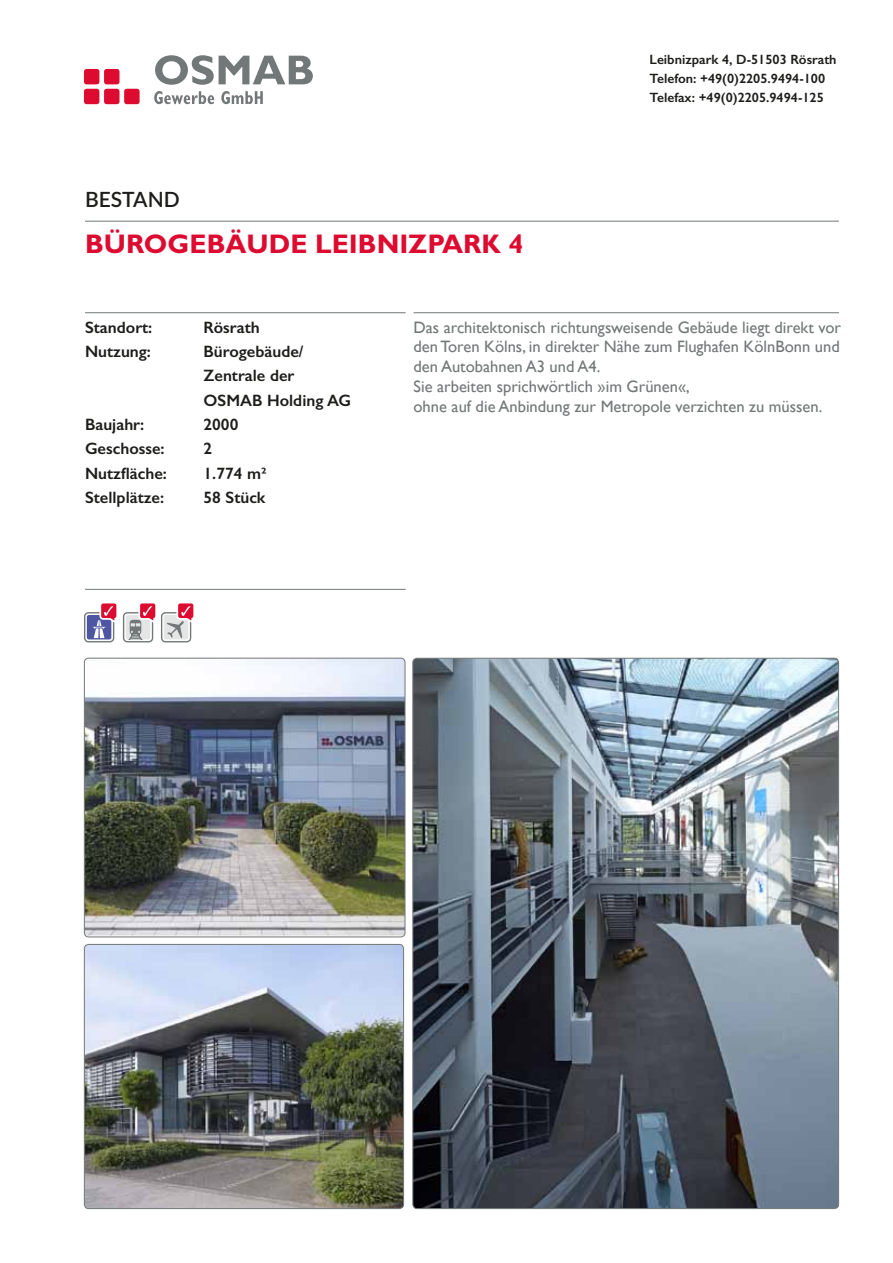
<style>
.page{position:relative;width:893px;height:1263px;background:#fff}
.page>*{position:absolute;margin:0;border:0;box-sizing:border-box;transform-origin:0 0}
.t1{font:700 27px "Gill Sans";color:#dd0b2f}
.t2{font:600 21px "Lato";color:#1d1d1b}
.t3{font:16.5px/19.8px "Gill Sans";color:#727777}
.t4{font:600 16.5px/24.3px "Gill Sans";color:#1d1d1b}
.t5{font:600 13.5px/19.2px "Gill Sans";color:#1d1d1b}
</style>
<div class="page">
<hr style="left:85px;top:312px;width:321px;height:1px;background:#727777">
<hr style="left:85px;top:589px;width:321px;height:1px;background:#727777">
<hr style="left:85px;top:221px;width:754px;height:1px;background:#727777">
<hr style="left:414px;top:312px;width:425px;height:1px;background:#727777">
<svg style="left:84px;top:603px;width:110px;height:39px"></svg>
<img style="left:414px;top:658px;width:425px;height:550px">
<img style="left:84px;top:658px;width:321px;height:277px">
<div style="left:84px;top:658px;width:321px;height:279px;border:1px solid #727777;border-radius:4px"></div>
<img style="left:84px;top:945px;width:320px;height:263px">
<div style="left:84px;top:944px;width:320px;height:265px;border:1px solid #727777;border-radius:4px"></div>
<div style="left:84px;top:69px;width:15px;height:15px;background:#dd0b2f;border-radius:3px"></div>
<div style="left:104px;top:69px;width:15px;height:15px;background:#dd0b2f;border-radius:3px"></div>
<div style="left:84px;top:89px;width:15px;height:15px;background:#dd0b2f;border-radius:3px"></div>
<div style="left:104px;top:89px;width:15px;height:15px;background:#dd0b2f;border-radius:3px"></div>
<div style="left:124px;top:89px;width:16px;height:15px;background:#dd0b2f;border-radius:3px"></div>
<svg style="left:154px;top:91px;width:60px;height:13px"></svg>
<svg style="left:221px;top:91px;width:42px;height:13px"></svg>
<svg style="left:155px;top:55px;width:158px;height:30px"></svg>
<p class="t2" style="left:85px;top:184px;width:96px">BESTAND</p>
<h1 class="t1" style="left:85px;top:228px;width:440px">BÜROGEBÄUDE LEIBNIZPARK 4</h1>
<p class="t5" style="left:649px;top:50px;width:189px">Leibnizpark 4, D-51503 Rösrath<br>Telefon: +49(0)2205.9494-100<br>Telefax: +49(0)2205.9494-125</p>
<p class="t4" style="left:85px;top:315px;width:69px">Standort:</p>
<p class="t4" style="left:204px;top:315px;width:58px">Rösrath</p>
<p class="t4" style="left:85px;top:339px;width:67px">Nutzung:</p>
<p class="t4" style="left:204px;top:339px;width:149px">Bürogebäude/<br>Zentrale der<br>OSMAB Holding AG</p>
<p class="t4" style="left:85px;top:412px;width:61px">Baujahr:</p>
<p class="t4" style="left:204px;top:412px;width:36px">2000</p>
<p class="t4" style="left:85px;top:436px;width:81px">Geschosse:</p>
<p class="t4" style="left:204px;top:436px;width:10px">2</p>
<p class="t4" style="left:85px;top:461px;width:83px">Nutzfläche:</p>
<p class="t4" style="left:204px;top:461px;width:64px">1.774 m²</p>
<p class="t4" style="left:85px;top:485px;width:81px">Stellplätze:</p>
<p class="t4" style="left:204px;top:485px;width:63px">58 Stück</p>
<p class="t3" style="left:414px;top:317px;width:429px">Das architektonisch richtungsweisende Gebäude liegt direkt vor den Toren Kölns, in direkter Nähe zum Flughafen KölnBonn und den Autobahnen A3 und A4.<br>Sie arbeiten sprichwörtlich »im Grünen«,<br>ohne auf die Anbindung zur Metropole verzichten zu müssen.</p>
</div>
